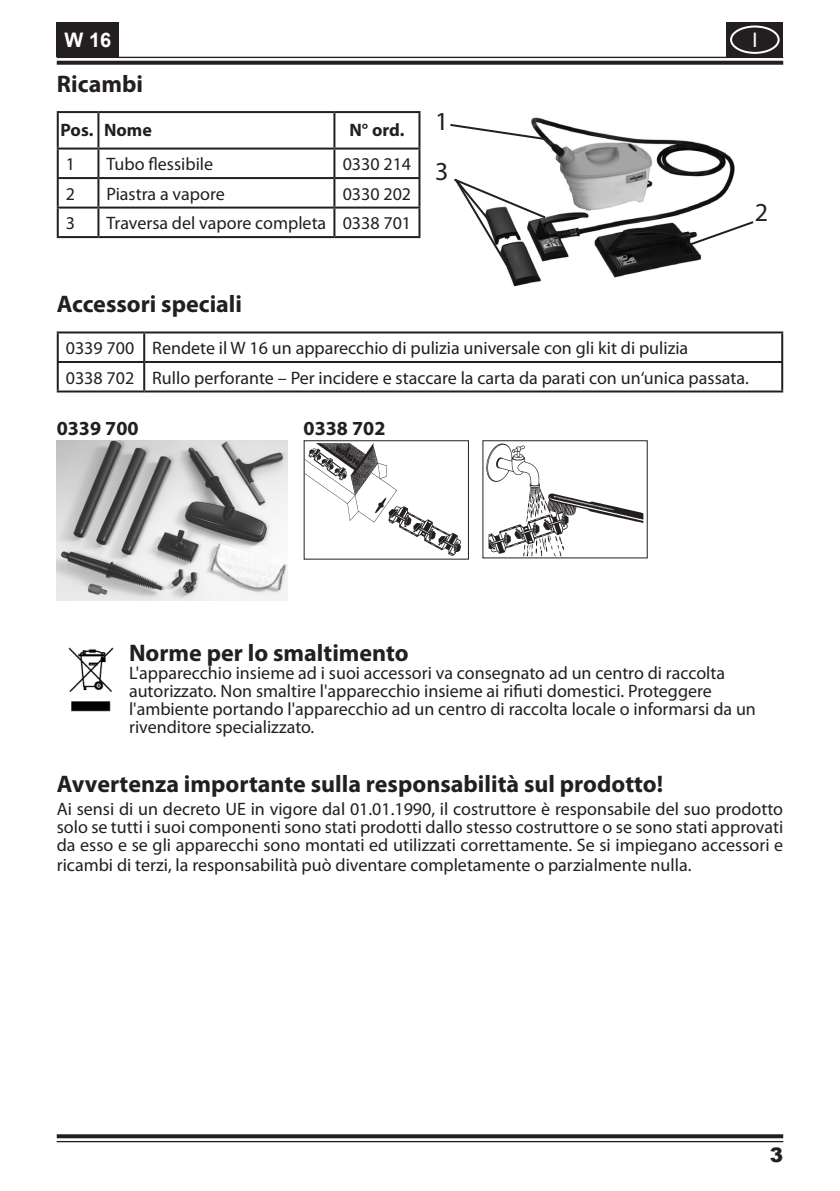
<style>
.page{position:relative;width:840px;height:1191px;background:#fff}
.page>*{position:absolute;margin:0;border:0;box-sizing:border-box;transform-origin:0 0}
.t1{font:26px "Myriad Pro";color:#231f20}
.t2{font:700 24px "Myriad Pro";color:#231f20}
.t3{font:700 20px "Myriad Pro";color:#231f20}
.t4{font:700 20px "Arial";color:#fff}
.t5{font:20px "Arial";color:#fff}
.t6{font:900 20px "Arial";color:#231f20}
.t7{font:18px/18px "Myriad Pro";color:#231f20}
.t8{font:700 18px "Myriad Pro";color:#231f20}
</style>
<div class="page">
<div style="left:726px;top:23px;width:56px;height:34px;background:#231f20"></div>
<div style="left:729px;top:26px;width:50px;height:28px;border:2px solid #fff;border-radius:50%"></div>
<hr style="left:57px;top:57px;width:725px;height:1px;background:#231f20">
<svg style="left:57px;top:61px;width:725px;height:4px;background:#322e2f"></svg>
<svg style="left:57px;top:1134px;width:725px;height:4px;background:#322e2f"></svg>
<hr style="left:57px;top:1141px;width:725px;height:1px;background:#231f20">
<div style="left:57px;top:23px;width:62px;height:34px;background:#231f20"></div>
<hr style="left:57px;top:150px;width:2px;height:27px;background:#231f20">
<hr style="left:97px;top:150px;width:2px;height:27px;background:#231f20">
<hr style="left:333px;top:150px;width:2px;height:27px;background:#231f20">
<hr style="left:418px;top:150px;width:2px;height:27px;background:#231f20">
<hr style="left:57px;top:177px;width:41px;height:2px;background:#231f20">
<hr style="left:57px;top:179px;width:2px;height:28px;background:#231f20">
<hr style="left:98px;top:177px;width:236px;height:2px;background:#231f20">
<hr style="left:97px;top:179px;width:2px;height:28px;background:#231f20">
<hr style="left:334px;top:177px;width:86px;height:2px;background:#231f20">
<hr style="left:333px;top:179px;width:2px;height:28px;background:#231f20">
<hr style="left:418px;top:179px;width:2px;height:28px;background:#231f20">
<hr style="left:57px;top:207px;width:41px;height:2px;background:#231f20">
<hr style="left:57px;top:209px;width:2px;height:27px;background:#231f20">
<hr style="left:98px;top:207px;width:236px;height:2px;background:#231f20">
<hr style="left:97px;top:209px;width:2px;height:27px;background:#231f20">
<hr style="left:334px;top:207px;width:86px;height:2px;background:#231f20">
<hr style="left:333px;top:209px;width:2px;height:27px;background:#231f20">
<hr style="left:418px;top:209px;width:2px;height:27px;background:#231f20">
<hr style="left:57px;top:236px;width:41px;height:2px;background:#231f20">
<hr style="left:98px;top:236px;width:236px;height:2px;background:#231f20">
<hr style="left:334px;top:236px;width:86px;height:2px;background:#231f20">
<hr style="left:57px;top:111px;width:41px;height:2px;background:#231f20">
<hr style="left:57px;top:113px;width:2px;height:35px;background:#231f20">
<hr style="left:98px;top:111px;width:236px;height:2px;background:#231f20">
<hr style="left:97px;top:113px;width:2px;height:35px;background:#231f20">
<hr style="left:334px;top:111px;width:86px;height:2px;background:#231f20">
<hr style="left:333px;top:113px;width:2px;height:35px;background:#231f20">
<hr style="left:418px;top:113px;width:2px;height:35px;background:#231f20">
<hr style="left:57px;top:148px;width:41px;height:2px;background:#231f20">
<hr style="left:98px;top:148px;width:236px;height:2px;background:#231f20">
<hr style="left:334px;top:148px;width:86px;height:2px;background:#231f20">
<hr style="left:57px;top:331px;width:87px;height:2px;background:#231f20">
<hr style="left:57px;top:333px;width:2px;height:28px;background:#231f20">
<hr style="left:144px;top:331px;width:638px;height:2px;background:#231f20">
<hr style="left:143px;top:333px;width:2px;height:28px;background:#231f20">
<hr style="left:780px;top:333px;width:2px;height:28px;background:#231f20">
<hr style="left:57px;top:361px;width:87px;height:2px;background:#231f20">
<hr style="left:57px;top:363px;width:2px;height:27px;background:#231f20">
<hr style="left:144px;top:361px;width:638px;height:2px;background:#231f20">
<hr style="left:143px;top:363px;width:2px;height:27px;background:#231f20">
<hr style="left:780px;top:363px;width:2px;height:27px;background:#231f20">
<hr style="left:57px;top:390px;width:87px;height:2px;background:#231f20">
<hr style="left:144px;top:390px;width:638px;height:2px;background:#231f20">
<img style="left:57px;top:440px;width:230px;height:160px">
<img style="left:486px;top:443px;width:158px;height:113px">
<img style="left:305px;top:443px;width:156px;height:113px">
<div style="left:387px;top:443px;width:78px;height:19px;background:#fff"></div>
<img style="left:68px;top:647px;width:46px;height:65px">
<img style="left:506px;top:117px;width:229px;height:170px">
<svg style="left:450px;top:123px;width:99px;height:19px"></svg>
<svg style="left:683px;top:219px;width:71px;height:29px"></svg>
<svg style="left:454px;top:177px;width:93px;height:90px"></svg>
<p class="t4" style="left:65px;top:27px;width:48px">W 16</p>
<h2 class="t2" style="left:57px;top:68px;width:88px">Ricambi</h2>
<p class="t8" style="left:61px;top:118px;width:93px">Pos. Nome</p>
<p class="t8" style="left:349px;top:118px;width:56px">N° ord.</p>
<p class="t7" style="left:66px;top:155px;width:11px">1</p>
<p class="t7" style="left:106px;top:155px;width:108px">Tubo flessibile</p>
<p class="t7" style="left:342px;top:155px;width:70px">0330 214</p>
<p class="t7" style="left:66px;top:184px;width:11px">2</p>
<p class="t7" style="left:106px;top:184px;width:120px">Piastra a vapore</p>
<p class="t7" style="left:342px;top:184px;width:70px">0330 202</p>
<p class="t7" style="left:66px;top:214px;width:11px">3</p>
<p class="t7" style="left:106px;top:214px;width:306px">Traversa del vapore completa 0338 701</p>
<h1 class="t1" style="left:435px;top:105px;width:15px">1</h1>
<h1 class="t1" style="left:435px;top:155px;width:15px">3</h1>
<p class="t5" style="left:751px;top:27px;width:7px">I</p>
<h1 class="t1" style="left:754px;top:196px;width:15px">2</h1>
<h2 class="t2" style="left:57px;top:288px;width:187px">Accessori speciali</h2>
<p class="t7" style="left:66px;top:333px;width:684px;line-height:29.6px">0339 700 Rendete il W 16 un apparecchio di pulizia universale con gli kit di pulizia<br>0338 702 Rullo perforante – Per incidere e staccare la carta da parati con un‘unica passata.</p>
<p class="t3" style="left:57px;top:415px;width:83px">0339 700</p>
<p class="t3" style="left:303px;top:415px;width:83px">0338 702</p>
<h2 class="t2" style="left:129px;top:637px;width:281px">Norme per lo smaltimento</h2>
<p class="t7" style="left:129px;top:663px;width:628px">L'apparecchio insieme ad i suoi accessori va consegnato ad un centro di raccolta autorizzato. Non smaltire l'apparecchio insieme ai rifiuti domestici. Proteggere l'ambiente portando l'apparecchio ad un centro di raccolta locale o informarsi da un rivenditore specializzato.</p>
<h2 class="t2" style="left:57px;top:768px;width:607px">Avvertenza importante sulla responsabilità sul prodotto!</h2>
<p class="t7" style="left:57px;top:800px;width:727px;text-align:justify">Ai sensi di un decreto UE in vigore dal 01.01.1990, il costruttore è responsabile del suo prodotto solo se tutti i suoi componenti sono stati prodotti dallo stesso costruttore o se sono stati approvati da esso e se gli apparecchi sono montati ed utilizzati correttamente. Se si impiegano accessori e</p>
<p class="t7" style="left:57px;top:856px;width:635px">ricambi di terzi, la responsabilità può diventare completamente o parzialmente nulla.</p>
<p class="t6" style="left:769px;top:1140px;width:15px">3</p>
</div>
